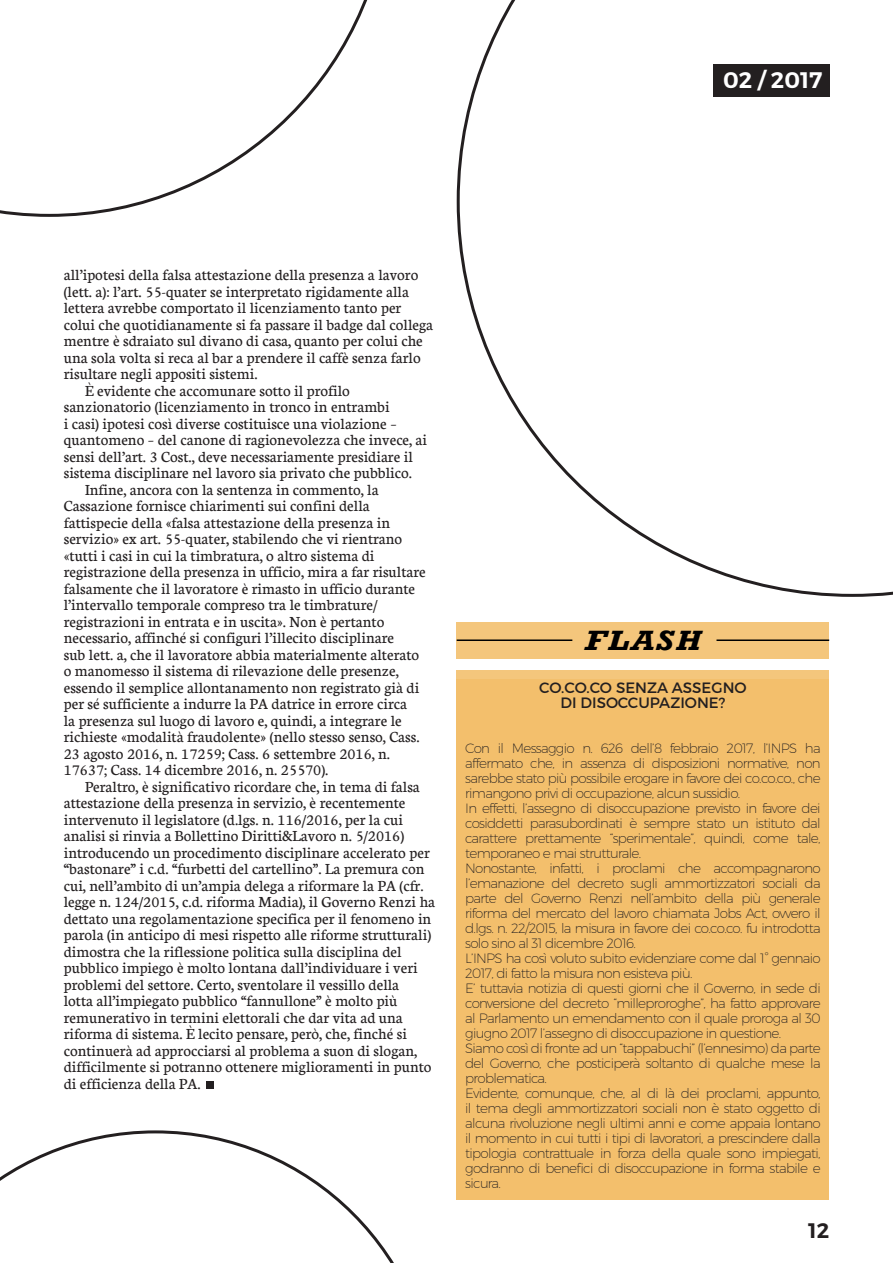
<style>
.page{position:relative;width:893px;height:1263px;background:#fff}
.page>*{position:absolute;margin:0;border:0;box-sizing:border-box;transform-origin:0 0}
.t1{font:italic 700 28.65px "Rockwell";letter-spacing:.07em;color:#000;scale:1.2 1}
.t2{font:600 22.5px "Montserrat";color:#fff}
.t3{font:600 21px "Montserrat";color:#231f20}
.t4{font:16.5px "Neuton";color:#231f20}
.t5{font:15px/15px "Montserrat";color:#231f20;text-align:center}
.t6{font:200 13.5px/15px "Montserrat";letter-spacing:-.05em;color:#231f20}
</style>
<div class="page">
<div style="left:457px;top:679px;width:372px;height:520px;background:#f3bf6c"></div>
<div style="left:457px;top:622px;width:372px;height:36px;background:#f4c67c"></div>
<hr style="left:716px;top:639px;width:113px;height:2px;background:#000">
<hr style="left:457px;top:639px;width:115px;height:2px;background:#000">
<div style="left:207px;top:1082px;width:7px;height:7px;background:#231f20"></div>
<svg style="left:457px;top:0;width:436px;height:597px"></svg>
<svg style="left:0;top:1130px;width:394px;height:133px"></svg>
<svg style="left:0;top:0;width:368px;height:217px"></svg>
<h2 class="t2" style="left:723px;top:66px;width:101px">02 / 2017</h2>
<p class="t4" style="left:64px;top:265px;width:356px">all’ipotesi della falsa attestazione della presenza a lavoro</p>
<p class="t4" style="left:64px;top:281px;width:347px">(lett. a): l’art. 55-quater se interpretato rigidamente alla</p>
<p class="t4" style="left:64px;top:298px;width:339px">lettera avrebbe comportato il licenziamento tanto per</p>
<p class="t4" style="left:64px;top:314px;width:371px">colui che quotidianamente si fa passare il badge dal collega</p>
<p class="t4" style="left:64px;top:331px;width:361px">mentre è sdraiato sul divano di casa, quanto per colui che</p>
<p class="t4" style="left:64px;top:347px;width:358px">una sola volta si reca al bar a prendere il caffè senza farlo</p>
<p class="t4" style="left:64px;top:364px;width:195px">risultare negli appositi sistemi.</p>
<p class="t4" style="left:85px;top:380px;width:266px">È evidente che accomunare sotto il profilo</p>
<p class="t4" style="left:64px;top:397px;width:327px">sanzionatorio (licenziamento in tronco in entrambi</p>
<p class="t4" style="left:64px;top:413px;width:334px">i casi) ipotesi così diverse costituisce una violazione –</p>
<p class="t4" style="left:64px;top:430px;width:365px">quantomeno – del canone di ragionevolezza che invece, ai</p>
<p class="t4" style="left:64px;top:446px;width:351px">sensi dell’art. 3 Cost., deve necessariamente presidiare il</p>
<p class="t4" style="left:64px;top:463px;width:350px">sistema disciplinare nel lavoro sia privato che pubblico.</p>
<p class="t4" style="left:85px;top:479px;width:295px">Infine, ancora con la sentenza in commento, la</p>
<p class="t4" style="left:64px;top:496px;width:308px">Cassazione fornisce chiarimenti sui confini della</p>
<p class="t4" style="left:64px;top:512px;width:328px">fattispecie della «falsa attestazione della presenza in</p>
<p class="t4" style="left:64px;top:529px;width:340px">servizio» ex art. 55-quater, stabilendo che vi rientrano</p>
<p class="t4" style="left:64px;top:545px;width:312px">«tutti i casi in cui la timbratura, o altro sistema di</p>
<p class="t4" style="left:64px;top:562px;width:364px">registrazione della presenza in ufficio, mira a far risultare</p>
<p class="t4" style="left:64px;top:578px;width:353px">falsamente che il lavoratore è rimasto in ufficio durante</p>
<p class="t4" style="left:64px;top:595px;width:315px">l’intervallo temporale compreso tra le timbrature/</p>
<p class="t4" style="left:64px;top:611px;width:322px">registrazioni in entrata e in uscita». Non è pertanto</p>
<p class="t4" style="left:64px;top:628px;width:332px">necessario, affinché si configuri l’illecito disciplinare</p>
<p class="t4" style="left:64px;top:644px;width:357px">sub lett. a, che il lavoratore abbia materialmente alterato</p>
<p class="t4" style="left:64px;top:661px;width:336px">o manomesso il sistema di rilevazione delle presenze,</p>
<p class="t4" style="left:64px;top:677px;width:357px">essendo il semplice allontanamento non registrato già di</p>
<p class="t4" style="left:64px;top:694px;width:345px">per sé sufficiente a indurre la PA datrice in errore circa</p>
<p class="t4" style="left:64px;top:710px;width:340px">la presenza sul luogo di lavoro e, quindi, a integrare le</p>
<p class="t4" style="left:64px;top:727px;width:357px">richieste «modalità fraudolente» (nello stesso senso, Cass.</p>
<p class="t4" style="left:64px;top:743px;width:328px">23 agosto 2016, n. 17259; Cass. 6 settembre 2016, n.</p>
<p class="t4" style="left:64px;top:760px;width:266px">17637; Cass. 14 dicembre 2016, n. 25570).</p>
<p class="t4" style="left:85px;top:776px;width:336px">Peraltro, è significativo ricordare che, in tema di falsa</p>
<p class="t4" style="left:64px;top:793px;width:343px">attestazione della presenza in servizio, è recentemente</p>
<p class="t4" style="left:64px;top:809px;width:341px">intervenuto il legislatore (d.lgs. n. 116/2016, per la cui</p>
<p class="t4" style="left:64px;top:826px;width:342px">analisi si rinvia a Bollettino Diritti&amp;Lavoro n. 5/2016)</p>
<p class="t4" style="left:64px;top:842px;width:367px">introducendo un procedimento disciplinare accelerato per</p>
<p class="t4" style="left:64px;top:859px;width:362px">“bastonare” i c.d. “furbetti del cartellino”. La premura con</p>
<p class="t4" style="left:64px;top:875px;width:361px">cui, nell’ambito di un’ampia delega a riformare la PA (cfr.</p>
<p class="t4" style="left:64px;top:892px;width:373px">legge n. 124/2015, c.d. riforma Madia), il Governo Renzi ha</p>
<p class="t4" style="left:64px;top:908px;width:369px">dettato una regolamentazione specifica per il fenomeno in</p>
<p class="t4" style="left:64px;top:925px;width:369px">parola (in anticipo di mesi rispetto alle riforme strutturali)</p>
<p class="t4" style="left:64px;top:941px;width:339px">dimostra che la riflessione politica sulla disciplina del</p>
<p class="t4" style="left:64px;top:958px;width:355px">pubblico impiego è molto lontana dall’individuare i veri</p>
<p class="t4" style="left:64px;top:974px;width:337px">problemi del settore. Certo, sventolare il vessillo della</p>
<p class="t4" style="left:64px;top:991px;width:335px">lotta all’impiegato pubblico “fannullone” è molto più</p>
<p class="t4" style="left:64px;top:1007px;width:341px">remunerativo in termini elettorali che dar vita ad una</p>
<p class="t4" style="left:64px;top:1024px;width:345px">riforma di sistema. È lecito pensare, però, che, finché si</p>
<p class="t4" style="left:64px;top:1040px;width:355px">continuerà ad approcciarsi al problema a suon di slogan,</p>
<p class="t4" style="left:64px;top:1057px;width:369px">difficilmente si potranno ottenere miglioramenti in punto</p>
<p class="t4" style="left:64px;top:1073px;width:138px">di efficienza della PA.</p>
<h1 class="t1" style="left:585px;top:623px;width:98px">FLASH</h1>
<p class="t5" style="left:539px;top:680px;width:209px">CO.CO.CO SENZA ASSEGNO<br>DI DISOCCUPAZIONE?</p>
<p class="t6" style="left:465px;top:741px;width:357px">Con il Messaggio n. 626 dell’8 febbraio 2017, l’INPS ha affermato che, in assenza di disposizioni normative, non sarebbe stato più possibile erogare in favore dei co.co.co., che rimangono privi di occupazione, alcun sussidio.<br>In effetti, l’assegno di disoccupazione previsto in favore dei cosiddetti parasubordinati è sempre stato un istituto dal carattere prettamente “sperimentale”, quindi, come tale, temporaneo e mai strutturale.<br>Nonostante, infatti, i proclami che accompagnarono l’emanazione del decreto sugli ammortizzatori sociali da parte del Governo Renzi nell’ambito della più generale riforma del mercato del lavoro chiamata Jobs Act, ovvero il d.lgs. n. 22/2015, la misura in favore dei co.co.co. fu introdotta solo sino al 31 dicembre 2016.<br>L’INPS ha così voluto subito evidenziare come dal 1° gennaio 2017, di fatto la misura non esisteva più.<br>E’ tuttavia notizia di questi giorni che il Governo, in sede di conversione del decreto “milleproroghe”, ha fatto approvare al Parlamento un emendamento con il quale proroga al 30 giugno 2017 l’assegno di disoccupazione in questione.<br>Siamo così di fronte ad un “tappabuchi” (l’ennesimo) da parte del Governo, che posticiperà soltanto di qualche mese la problematica.<br>Evidente, comunque, che, al di là dei proclami, appunto, il tema degli ammortizzatori sociali non è stato oggetto di alcuna rivoluzione negli ultimi anni e come appaia lontano il momento in cui tutti i tipi di lavoratori, a prescindere dalla tipologia contrattuale in forza della quale sono impiegati, godranno di benefici di disoccupazione in forma stabile e sicura.</p>
<p class="t3" style="left:808px;top:1218px;width:22px">12</p>
</div>
